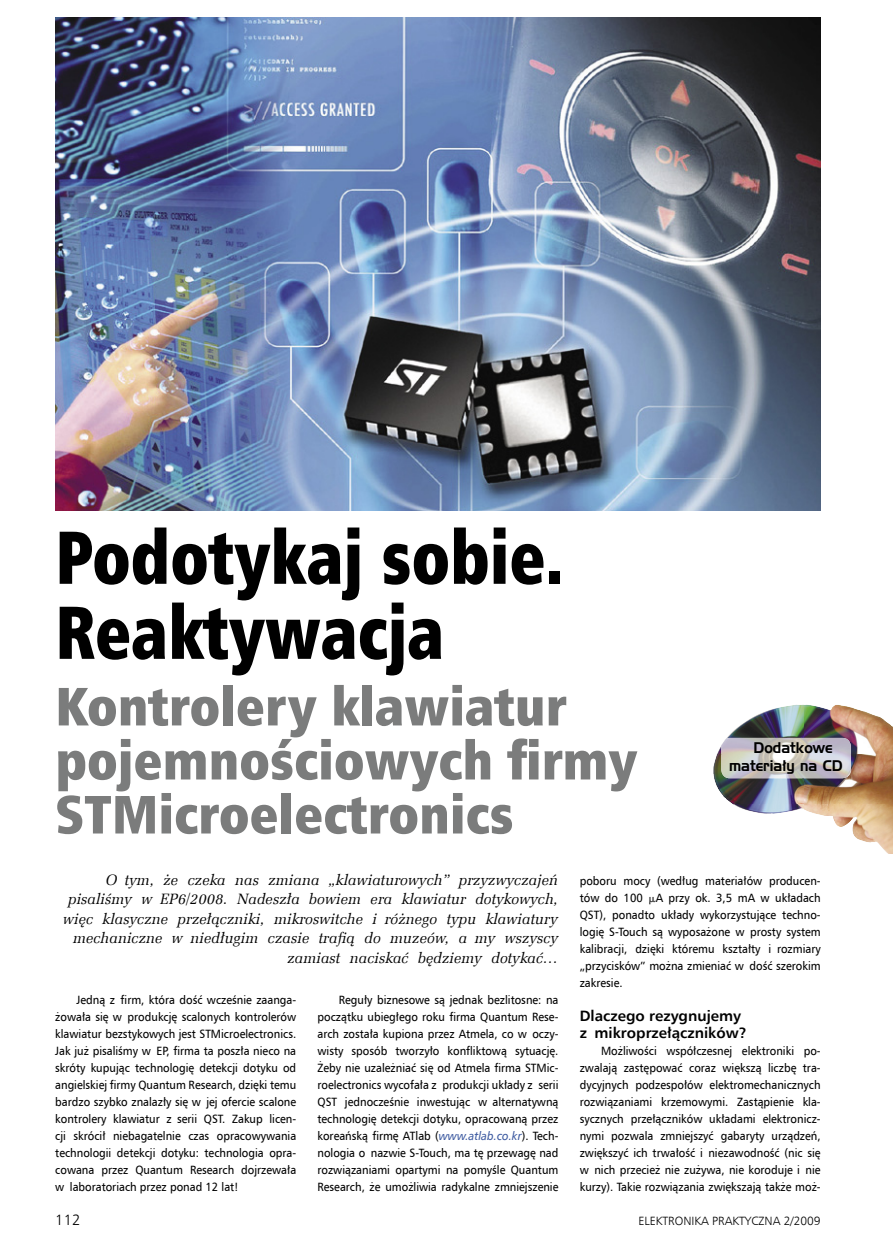
<style>
.page{position:relative;width:893px;height:1255px;background:#fff}
.page>*{position:absolute;margin:0;border:0;box-sizing:border-box;transform-origin:0 0}
.t1{font:75px/75px "Humnst 777 X Blk Cn EU";color:#000;scale:.9 1}
.t2{font:54px/54px "Humnst 777 X Blk Cn EU";color:#7b7c7c}
.t3{font:italic 15px/19.5px "Zapf Ellipt EU";letter-spacing:.005em;color:#000;text-align:right}
.t4{font:700 15px/17px "Humnst 777 EU";color:#000}
.t5{font:15px/18px "Handel Gothic EU";color:#000;scale:.93 1}
.t6{font:15px "Humnst 777 Lt EU";color:#000}
.t7{font:12px/17px "Humnst 777 EU";color:#000;text-align:justify;scale:.93 1}
.t8{font:12px "Humnst 777 Lt EU";color:#000}
.s1{font-style:italic;color:#3e5ba1}
.s2{font-family:"Math With Greek"}
</style>
<div class="page">
<img style="left:55px;top:17px;width:766px;height:493px">
<img style="left:872px;top:714px;width:5px;height:128px">
<img style="left:721px;top:738px;width:130px;height:40px">
<h1 class="t1" style="left:55px;top:520px;width:567px">Podotykaj sobie.<br>Reaktywacja</h1>
<h2 class="t2" style="left:55px;top:679px;width:583px">Kontrolery klawiatur pojemnościowych firmy<br>STMicroelectronics</h2>
<p class="t5" style="left:729px;top:739px;width:124px;text-indent:25px">Dodatkowe materiały na CD</p>
<p class="t3" style="left:63px;top:870px;width:497px">O tym, że czeka nas zmiana „klawiaturowych” przyzwyczajeń pisaliśmy w EP6/2008. Nadeszła bowiem era klawiatur dotykowych, więc klasyczne przełączniki, mikroswitche i różnego typu klawiatury mechaniczne w niedługim czasie trafią do muzeów, a my wszyscy zamiast naciskać będziemy dotykać…</p>
<p class="t7" style="left:317px;top:991px;width:261px;text-indent:21px">Reguły biznesowe są jednak bezlitosne: na początku ubiegłego roku firma Quantum Rese&shy;arch została kupiona przez Atmela, co w oczy&shy;wisty sposób tworzyło konfliktową sytuację.<br>Żeby nie uzależniać się od Atmela firma STMic&shy;roelectronics wycofała z produkcji układy z serii QST jednocześnie inwestując w alternatywną technologię detekcji dotyku, opracowaną przez koreańską firmę ATlab (<span class="s1">www.atlab.co.kr</span>). Tech&shy;nologia o nazwie S-Touch, ma tę przewagę nad rozwiązaniami opartymi na pomyśle Quantum Research, że umożliwia radykalne zmniejszenie</p>
<p class="t7" style="left:55px;top:991px;width:261px;text-indent:21px">Jedną z firm, która dość wcześnie zaanga&shy;żowała się w produkcję scalonych kontrolerów klawiatur bezstykowych jest STMicroelectronics.<br>Jak już pisaliśmy w EP, firma ta poszła nieco na skróty kupując technologię detekcji dotyku od angielskiej firmy Quantum Research, dzięki temu bardzo szybko znalazły się w jej ofercie scalone kontrolery klawiatur z serii QST. Zakup licen&shy;cji skrócił niebagatelnie czas opracowywania technologii detekcji dotyku: technologia opra&shy;cowana przez Quantum Research dojrzewała w laboratoriach przez ponad 12 lat!</p>
<p class="t7" style="left:580px;top:872px;width:261px">poboru mocy (według materiałów producen&shy;tów do 100 <span class="s2">m</span>A przy ok. 3,5 mA w układach QST), ponadto układy wykorzystujące techno&shy;logię S-Touch są wyposażone w prosty system kalibracji, dzięki któremu kształty i rozmiary „przycisków” można zmieniać w dość szerokim zakresie.</p>
<p class="t4" style="left:580px;top:1007px;width:169px">Dlaczego rezygnujemy z mikroprzełączników?</p>
<p class="t7" style="left:580px;top:1042px;width:261px;text-indent:21px">Możliwości współczesnej elektroniki po&shy;zwalają zastępować coraz większą liczbę tra&shy;dycyjnych podzespołów elektromechanicznych rozwiązaniami krzemowymi. Zastąpienie kla&shy;sycznych przełączników układami elektronicz&shy;nymi pozwala zmniejszyć gabaryty urządzeń, zwiększyć ich trwałość i niezawodność (nic się w nich przecież nie zużywa, nie koroduje i nie kurzy). Takie rozwiązania zwiększają także moż-</p>
<p class="t6" style="left:55px;top:1210px;width:27px">112</p>
<p class="t8" style="left:638px;top:1213px;width:184px">ELEKTRONIKA PRAKTYCZNA 2/2009</p>
</div>
